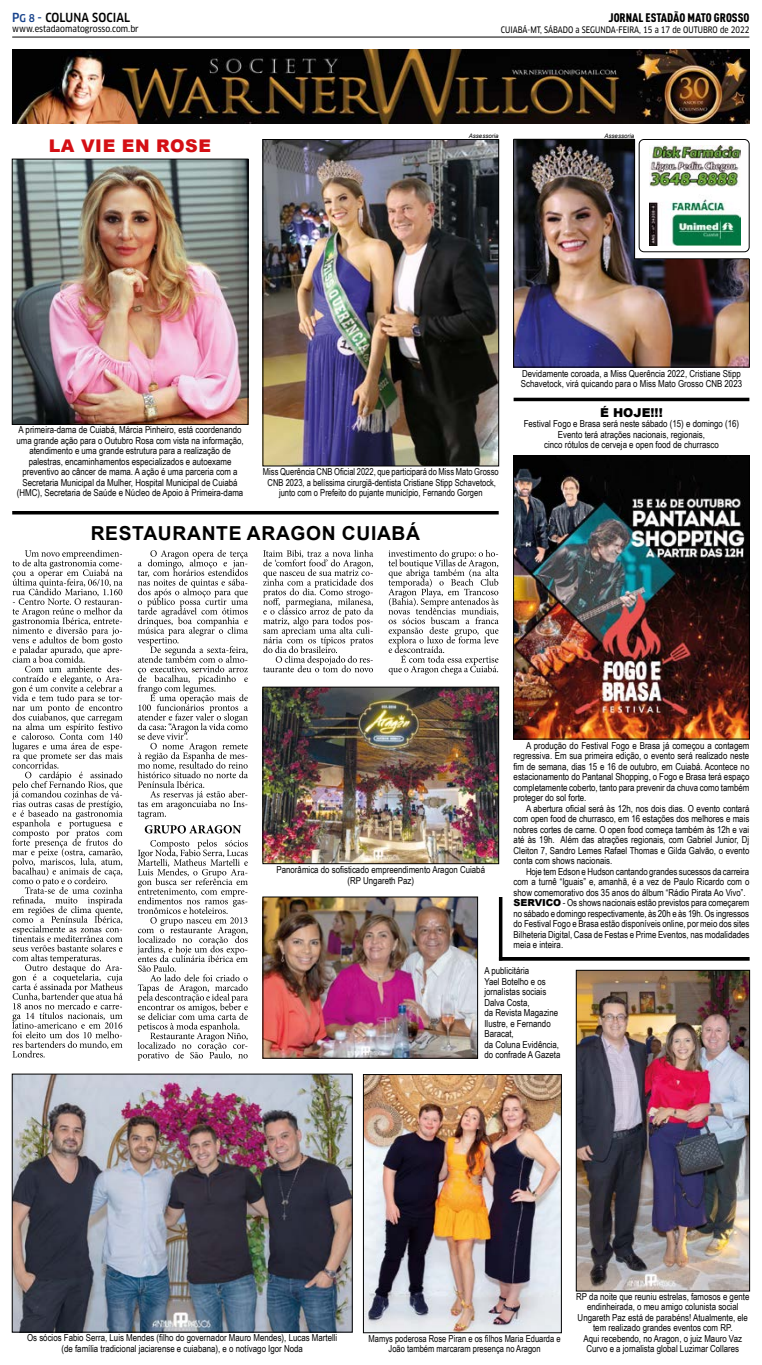
<style>
.page{position:relative;width:762px;height:1365px;background:#fff}
.page>*{position:absolute;margin:0;border:0;box-sizing:border-box;transform-origin:0 0}
.t1{font:700 19.25px "Arial";letter-spacing:.035em;color:#000}
.t2{font:900 17.5px "Arial";letter-spacing:.035em;color:#d40f14}
.t3{font:12.25px "DIN Cond Black Alternate";color:#000}
.t4{font:500 condensed 12.25px "Clan OT";letter-spacing:.01em;color:#000;scale:.95 1}
.t5{font:900 12.25px "Arial";color:#000}
.t6{font:9.62px/10.5px "Arial Narrow";color:#000;text-align:center}
.t7{font:9.62px/10.5px "Arial Narrow";color:#000;text-align:center;scale:.96 1}
.t8{font:8.75px "Clan OT Narrow News";color:#000;scale:.9 1}
.t9{font:8.75px "Clan OT Narrow News";color:#000}
.t10{font:italic 6.12px "Arial";color:#000}
.s1{color:#17428b}
.s2{font-size:10.5px;color:#17428b}
.s3{font-family:"Arial";font-weight:900}
</style>
<div class="page">
<img style="left:514px;top:140px;width:235px;height:227px">
<hr style="left:12px;top:37px;width:737px;height:1px;background:#000">
<img style="left:12px;top:49px;width:737px;height:74px">
<svg style="left:12px;top:549px;width:111px;height:508px"></svg>
<svg style="left:137px;top:839px;width:111px;height:221px"></svg>
<svg style="left:145px;top:825px;width:96px;height:8px"></svg>
<svg style="left:137px;top:549px;width:111px;height:270px"></svg>
<img style="left:515px;top:457px;width:232px;height:280px">
<div style="left:513px;top:455px;width:236px;height:284px;border:1px solid #000"></div>
<img style="left:14px;top:161px;width:232px;height:261px">
<div style="left:12px;top:159px;width:236px;height:265px;border:1px solid #000"></div>
<img style="left:265px;top:688px;width:232px;height:173px">
<div style="left:263px;top:686px;width:236px;height:177px;border:1px solid #000"></div>
<img style="left:265px;top:141px;width:232px;height:323px">
<div style="left:263px;top:139px;width:236px;height:327px;border:1px solid #000"></div>
<div style="left:634px;top:137px;width:118px;height:122px;background:#fff"></div>
<img style="left:649px;top:145px;width:91px;height:101px">
<div style="left:638px;top:139px;width:111px;height:113px;border:1px solid #000;border-radius:5px"></div>
<hr style="left:513px;top:367px;width:236px;height:1px;background:#000">
<hr style="left:749px;top:259px;width:1px;height:108px;background:#000">
<hr style="left:634px;top:258px;width:115px;height:1px;background:#000">
<hr style="left:634px;top:139px;width:1px;height:120px;background:#000">
<hr style="left:513px;top:139px;width:121px;height:1px;background:#000">
<hr style="left:513px;top:139px;width:1px;height:228px;background:#000">
<img style="left:14px;top:1075px;width:336px;height:255px">
<div style="left:12px;top:1073px;width:340px;height:259px;border:1px solid #000"></div>
<svg style="left:513px;top:397px;width:236px;height:4px"></svg>
<svg style="left:263px;top:549px;width:110px;height:123px"></svg>
<svg style="left:388px;top:549px;width:110px;height:125px"></svg>
<img style="left:265px;top:898px;width:210px;height:158px">
<img style="left:365px;top:1076px;width:194px;height:254px">
<div style="left:363px;top:1074px;width:198px;height:258px;border:1px solid #000"></div>
<hr style="left:12px;top:511px;width:486px;height:3px;background:#000">
<img style="left:578px;top:972px;width:169px;height:317px">
<div style="left:576px;top:970px;width:173px;height:321px;border:1px solid #000"></div>
<svg style="left:502px;top:956px;width:247px;height:4px"></svg>
<hr style="left:499px;top:896px;width:3px;height:64px;background:#000">
<p class="t4" style="left:12px;top:10px;width:126px"><span class="s1">P</span><span class="s2">G 8</span> <span class="s1">-</span> COLUNA SOCIAL</p>
<p class="t9" style="left:12px;top:24px;width:128px">www.estadaomatogrosso.com.br</p>
<h2 class="t2" style="left:49px;top:133px;width:164px">LA VIE EN ROSE</h2>
<p class="t3" style="left:608px;top:10px;width:142px">JORNAL ESTADÃO MATO GROSSO</p>
<p class="t8" style="left:501px;top:25px;width:277px">CUIABÁ-MT, SÁBADO a SEGUNDA-FEIRA, 15 a 17 de OUTUBRO de 2022</p>
<p class="t10" style="left:468px;top:131px;width:31px">Assessoria</p>
<p class="t10" style="left:604px;top:131px;width:31px">Assessoria</p>
<p class="t6" style="left:16px;top:424px;width:229px">A primeira-dama de Cuiabá, Márcia Pinheiro, está coordenando uma grande ação para o Outubro Rosa com vista na informação, atendimento e uma grande estrutura para a realização de palestras, encaminhamentos especializados e autoexame preventivo ao câncer de mama. A ação é uma parceria com a Secretaria Municipal da Mulher, Hospital Municipal de Cuiabá (HMC), Secretaria de Saúde e Núcleo de Apoio à Primeira-dama</p>
<p class="t7" style="left:263px;top:466px;width:247px">Miss Querência CNB Oficial 2022, que participará do Miss Mato Grosso<br>CNB 2023, a belíssima cirurgiã-dentista Cristiane Stipp Schavetock, junto com o Prefeito do pujante município, Fernando Gorgen</p>
<p class="t6" style="left:520px;top:367px;width:223px;text-align:left">Devidamente coroada, a Miss Querência 2022, Cristiane Stipp<br>Schavetock, virá quicando para o Miss Mato Grosso CNB 2023</p>
<p class="t5" style="left:600px;top:403px;width:64px">É HOJE!!!</p>
<p class="t6" style="left:523px;top:418px;width:217px">Festival Fogo e Brasa será neste sábado (15) e domingo (16)<br>Evento terá atrações nacionais, regionais,<br>cinco rótulos de cerveja e open food de churrasco</p>
<h1 class="t1" style="left:91px;top:519px;width:331px">RESTAURANTE ARAGON CUIABÁ</h1>
<p class="t6" style="left:276px;top:864px;width:210px">Panorâmica do sofisticado empreendimento Aragon Cuiabá (RP Ungareth Paz)</p>
<p class="t6" style="left:513px;top:739px;width:237px;text-align:justify;text-indent:12px">A produção do Festival Fogo e Brasa já começou a contagem regressiva. Em sua primeira edição, o evento será realizado neste fim de semana, dias 15 e 16 de outubro, em Cuiabá. Acontece no estacionamento do Pantanal Shopping, o Fogo e Brasa terá espaço completamente coberto, tanto para prevenir da chuva como também proteger do sol forte.</p>
<p class="t6" style="left:513px;top:802px;width:237px;text-align:justify;text-indent:12px">A abertura oficial será às 12h, nos dois dias. O evento contará com open food de churrasco, em 16 estações dos melhores e mais nobres cortes de carne. O open food começa também às 12h e vai até às 19h. Além das atrações regionais, com Gabriel Junior, Dj Cleiton 7, Sandro Lemes Rafael Thomas e Gilda Galvão, o evento conta com shows nacionais.</p>
<p class="t6" style="left:513px;top:865px;width:237px;text-align:left;text-indent:12px">Hoje tem Edson e Hudson cantando grandes sucessos da carreira com a turnê “Iguais” e, amanhã, é a vez de Paulo Ricardo com o show comemorativo dos 35 anos do álbum “Rádio Pirata Ao Vivo”.<br><span class="s3">SERVICO</span> - Os shows nacionais estão previstos para começarem no sábado e domingo respectivamente, às 20h e às 19h. Os ingressos do Festival Fogo e Brasa estão disponíveis online, por meio dos sites Bilheteria Digital, Casa de Festas e Prime Eventos, nas modalidades meia e inteira.</p>
<p class="t6" style="left:484px;top:965px;width:77px;text-align:left">A publicitária<br>Yael Botelho e os jornalistas sociais<br>Dalva Costa,<br>da Revista Magazine<br>Ilustre, e Fernando<br>Baracat,<br>da Coluna Evidência, do confrade A Gazeta</p>
<p class="t6" style="left:27px;top:1332px;width:312px">Os sócios Fabio Serra, Luis Mendes (filho do governador Mauro Mendes), Lucas Martelli (de família tradicional jaciarense e cuiabana), e o notívago Igor Noda</p>
<p class="t7" style="left:368px;top:1332px;width:202px">Mamys poderosa Rose Piran e os filhos Maria Eduarda e<br>João também marcaram presença no Aragon</p>
<p class="t6" style="left:576px;top:1290px;width:174px">RP da noite que reuniu estrelas, famosos e gente endinheirada, o meu amigo colunista social Ungareth Paz está de parabéns! Atualmente, ele tem realizado grandes eventos com RP.<br>Aqui recebendo, no Aragon, o juiz Mauro Vaz Curvo e a jornalista global Luzimar Collares</p>
</div>
